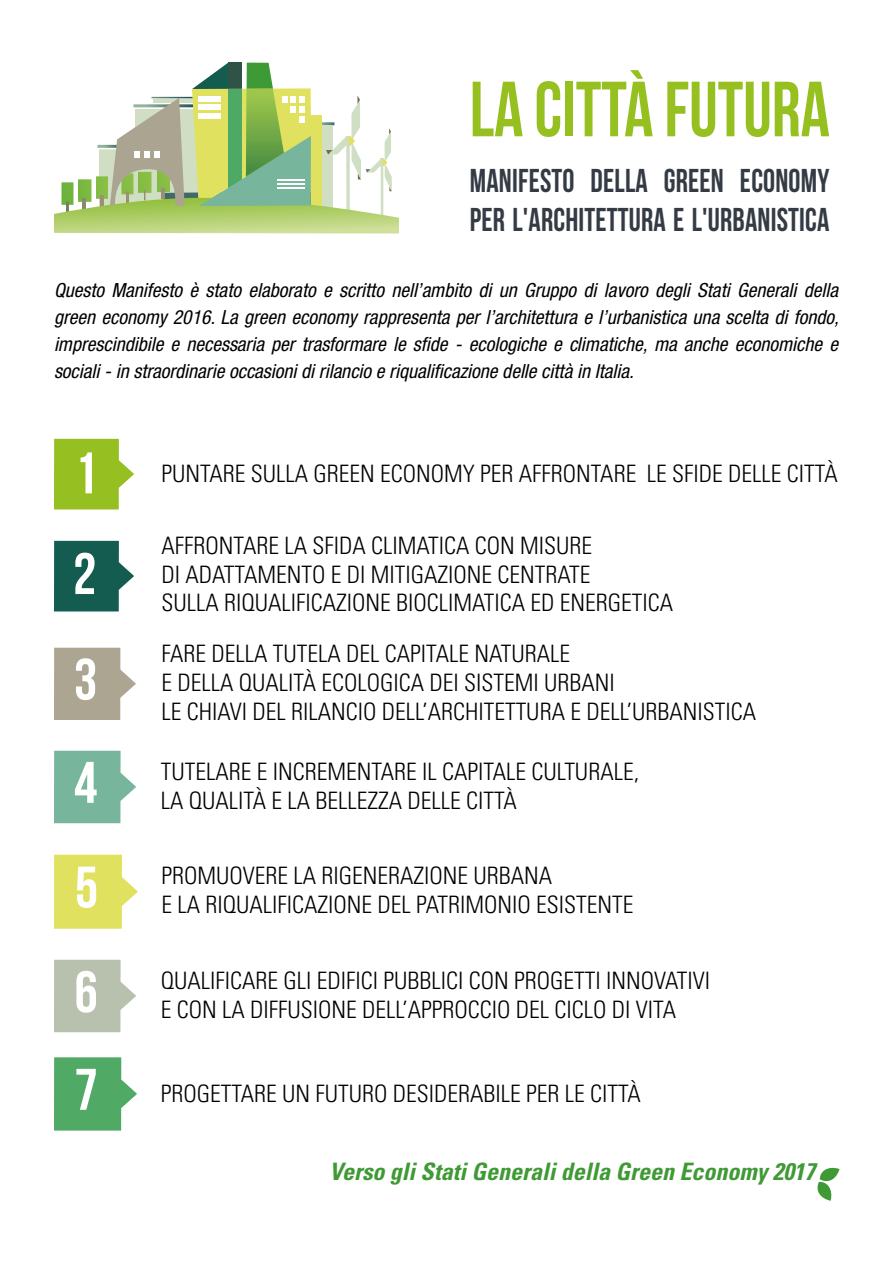
<style>
.page{position:relative;width:893px;height:1263px;background:#fff}
.page>*{position:absolute;margin:0;border:0;box-sizing:border-box;transform-origin:0 0}
.t1{font:78px "Bebas Neue";color:#95c020;scale:.92 1}
.t2{font:58.5px "Bebas Neue";color:#fff}
.t3{font:33px/39px "Bebas Neue";letter-spacing:.005em;color:#343b44;scale:.92 1}
.t4{font:300 condensed 24px/28.8px "Univers LT Std";color:#000}
.t5{font:italic 700 condensed 24px "Univers LT Std";color:#3f9a35}
.t6{font:italic condensed 19.5px/27px "Helvetica Neue";color:#000;text-align:justify}
</style>
<div class="page">
<svg style="left:54px;top:63px;width:345px;height:170px"></svg>
<hr style="left:277px;top:179px;width:27px;height:2px;background:#fff">
<hr style="left:277px;top:183px;width:27px;height:2px;background:#fff">
<hr style="left:277px;top:187px;width:27px;height:2px;background:#fff">
<svg style="left:54px;top:439px;width:80px;height:70px;background:#a6c942"></svg>
<svg style="left:54px;top:541px;width:80px;height:70px;background:#377469"></svg>
<svg style="left:54px;top:648px;width:82px;height:72px;background:#b8b2a1"></svg>
<svg style="left:54px;top:751px;width:82px;height:72px;background:#8bc0ab"></svg>
<svg style="left:54px;top:855px;width:84px;height:74px"></svg>
<svg style="left:54px;top:960px;width:82px;height:72px;background:#c1caba"></svg>
<svg style="left:54px;top:1057px;width:83px;height:73px;background:#6bb67d"></svg>
<svg style="left:817px;top:1167px;width:22px;height:34px"></svg>
<h1 class="t1" style="left:470px;top:67px;width:393px">LA CITTÀ FUTURA</h1>
<h3 class="t3" style="left:470px;top:161px;width:392px">MANIFESTO DELLA GREEN ECONOMY<br>PER L'ARCHITETTURA E L'URBANISTICA</h3>
<p class="t6" style="left:54px;top:276px;width:786px">Questo Manifesto è stato elaborato e scritto nell’ambito di un Gruppo di lavoro degli Stati Generali della green economy 2016. La green economy rappresenta per l’architettura e l’urbanistica una scelta di fondo, imprescindibile e necessaria per trasformare le sfide - ecologiche e climatiche, ma anche economiche e sociali - in straordinarie occasioni di rilancio e riqualificazione delle città in Italia.</p>
<h2 class="t2" style="left:74px;top:441px;width:25px">1</h2>
<p class="t4" style="left:161px;top:459px;width:678px">PUNTARE SULLA GREEN ECONOMY PER AFFRONTARE LE SFIDE DELLE CITTÀ</p>
<h2 class="t2" style="left:73px;top:542px;width:25px">2</h2>
<h2 class="t2" style="left:74px;top:647px;width:25px">3</h2>
<p class="t4" style="left:162px;top:531px;width:513px">AFFRONTARE LA SFIDA CLIMATICA CON MISURE<br>DI ADATTAMENTO E DI MITIGAZIONE CENTRATE<br>SULLA RIQUALIFICAZIONE BIOCLIMATICA ED ENERGETICA</p>
<p class="t4" style="left:161px;top:639px;width:596px">FARE DELLA TUTELA DEL CAPITALE NATURALE<br>E DELLA QUALITÀ ECOLOGICA DEI SISTEMI URBANI<br>LE CHIAVI DEL RILANCIO DELL’ARCHITETTURA E DELL’URBANISTICA</p>
<h2 class="t2" style="left:74px;top:750px;width:25px">4</h2>
<p class="t4" style="left:161px;top:757px;width:480px">TUTELARE E INCREMENTARE IL CAPITALE CULTURALE,<br>LA QUALITÀ E LA BELLEZZA DELLE CITTÀ</p>
<h2 class="t2" style="left:75px;top:855px;width:25px">5</h2>
<p class="t4" style="left:162px;top:861px;width:473px">PROMUOVERE LA RIGENERAZIONE URBANA<br>E LA RIQUALIFICAZIONE DEL PATRIMONIO ESISTENTE</p>
<h2 class="t2" style="left:75px;top:960px;width:25px">6</h2>
<p class="t4" style="left:161px;top:967px;width:551px">QUALIFICARE GLI EDIFICI PUBBLICI CON PROGETTI INNOVATIVI<br>E CON LA DIFFUSIONE DELL’APPROCCIO DEL CICLO DI VITA</p>
<h2 class="t2" style="left:75px;top:1057px;width:25px">7</h2>
<p class="t4" style="left:161px;top:1079px;width:482px">PROGETTARE UN FUTURO DESIDERABILE PER LE CITTÀ</p>
<p class="t5" style="left:330px;top:1157px;width:487px">Verso gli Stati Generali della Green Economy 2017</p>
</div>
